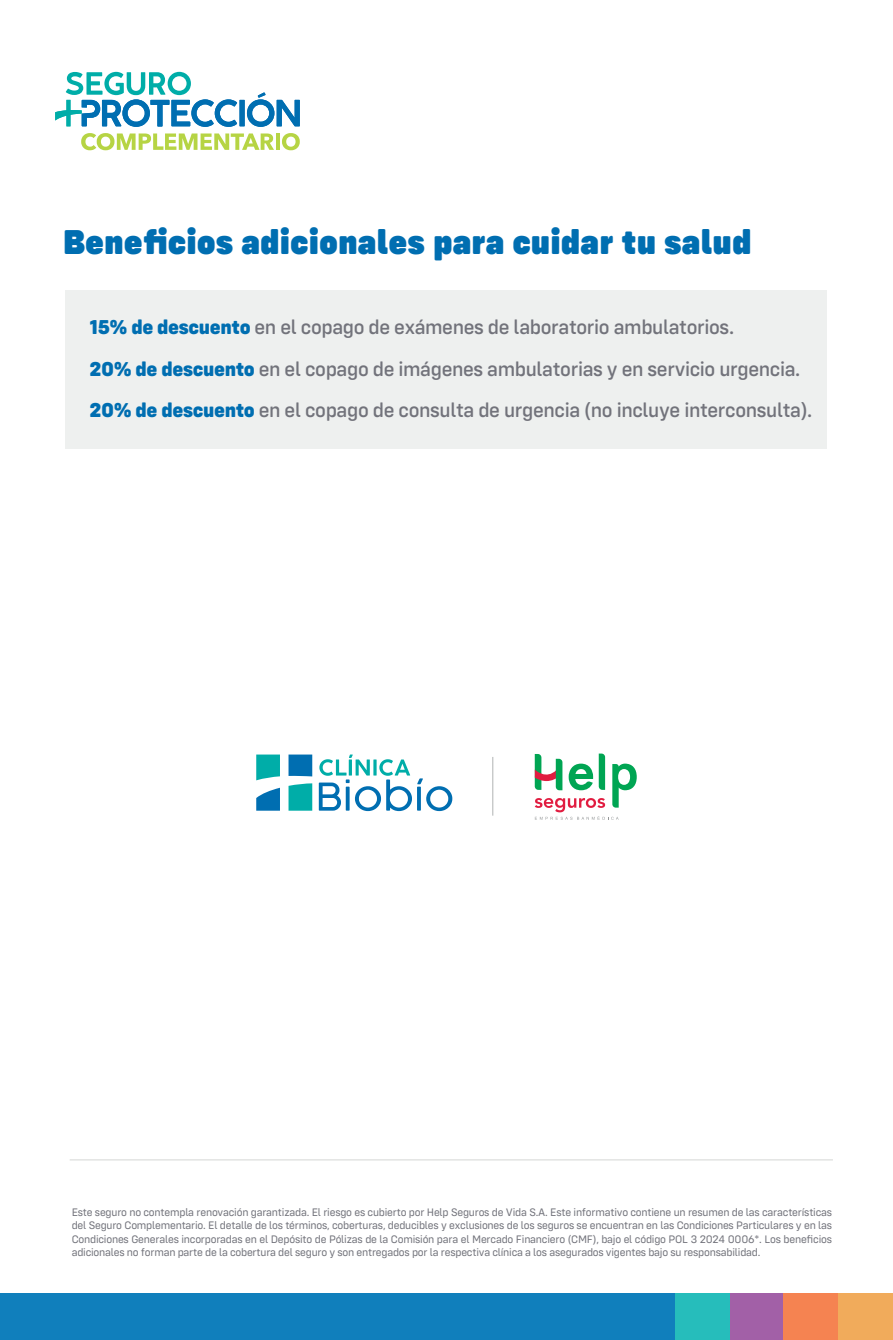
<style>
.page{position:relative;width:893px;height:1340px;background:#fff}
.page>*{position:absolute;margin:0;border:0;box-sizing:border-box;transform-origin:0 0}
.t1{font:900 35.77px "Config Rounded";color:#006eb1}
.t2{font:500 20.7px/41.6px "Config Rounded";letter-spacing:-.02em;color:#72737b}
.t3{font:11.25px/13.5px "Config Rounded";letter-spacing:-.02em;color:#72737b;text-align:justify}
.s1{font-weight:800;color:#006eb1}
</style>
<div class="page">
<div style="left:65px;top:290px;width:762px;height:158px;background:#eef0ef"></div>
<div style="left:837px;top:1293px;width:56px;height:46px;background:#f1ab5b"></div>
<div style="left:0;top:1293px;width:675px;height:46px;background:#107fbc"></div>
<div style="left:729px;top:1293px;width:54px;height:46px;background:#a260a7"></div>
<div style="left:783px;top:1293px;width:55px;height:46px;background:#f58351"></div>
<div style="left:675px;top:1293px;width:54px;height:46px;background:#26bdbb"></div>
<div style="left:239px;top:100px;width:6px;height:26px;background:#006eb1"></div>
<svg style="left:247px;top:92px;width:53px;height:35px"></svg>
<svg style="left:81px;top:133px;width:193px;height:17px"></svg>
<hr style="left:276px;top:133px;width:4px;height:17px;background:#b6d444">
<svg style="left:282px;top:133px;width:18px;height:17px"></svg>
<svg style="left:55px;top:72px;width:182px;height:55px"></svg>
<svg style="left:256px;top:754px;width:24px;height:26px"></svg>
<svg style="left:289px;top:754px;width:23px;height:22px"></svg>
<svg style="left:256px;top:787px;width:24px;height:23px"></svg>
<svg style="left:289px;top:783px;width:23px;height:27px"></svg>
<svg style="left:319px;top:754px;width:133px;height:57px"></svg>
<hr style="left:492px;top:757px;width:1px;height:58px;background:#b0b3b3">
<svg style="left:535px;top:753px;width:102px;height:66px"></svg>
<hr style="left:70px;top:1159px;width:763px;height:1px;background:#d4d6d4">
<h1 class="t1" style="left:63px;top:220px;width:691px">Beneficios adicionales para cuidar tu salud</h1>
<h2 class="t2" style="left:89px;top:306px;width:724px"><span class="s1">15% de descuento</span> en el copago de exámenes de laboratorio ambulatorios.<br><span class="s1">20% de descuento</span> en el copago de imágenes ambulatorias y en servicio urgencia.<br><span class="s1">20% de descuento</span> en el copago de consulta de urgencia (no incluye interconsulta).</h2>
<p class="t3" style="left:72px;top:1205px;width:762px">Este seguro no contempla renovación garantizada. El riesgo es cubierto por Help Seguros de Vida S.A. Este informativo contiene un resumen de las características del Seguro Complementario. El detalle de los términos, coberturas, deducibles y exclusiones de los seguros se encuentran en las Condiciones Particulares y en las Condiciones Generales incorporadas en el Depósito de Pólizas de la Comisión para el Mercado Financiero (CMF), bajo el código POL 3 2024 0006*. Los beneficios adicionales no forman parte de la cobertura del seguro y son entregados por la respectiva clínica a los asegurados vigentes bajo su responsabilidad.</p>
</div>
